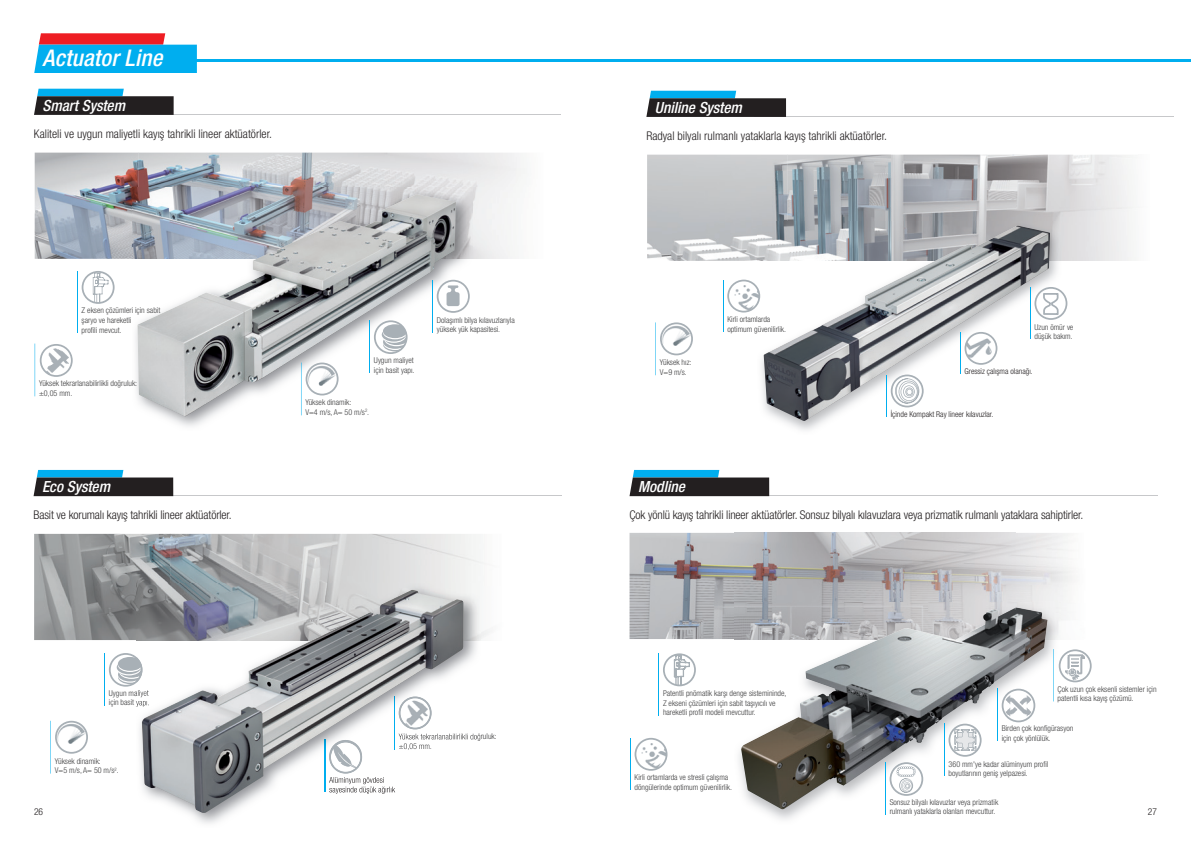
<style>
.page{position:relative;width:1191px;height:842px;background:#fff}
.page>*{position:absolute;margin:0;border:0;box-sizing:border-box;transform-origin:0 0}
.t1{font:italic 500 condensed 23px "Helvetica Neue LT Com";letter-spacing:.01em;color:#fff}
.t2{font:italic 500 condensed 15.4px "Helvetica Neue LT Com";letter-spacing:-.005em;color:#fff}
.t3{font:italic 500 condensed 15.4px "Helvetica Neue LT Std";color:#fff}
.t4{font:300 condensed 12px "Helvetica Neue LT Com";letter-spacing:-.01em;color:#231f20}
.t5{font:300 condensed 9.5px "Helvetica Neue LT Com";color:#231f20}
.t6{font:300 condensed 8px/9.6px "Helvetica Neue LT Com";color:#3e3e3f}
.t7{font:300 condensed 8px "Helvetica Neue LT Com";color:#231f20}
</style>
<div class="page">
<hr style="left:176px;top:59px;width:1015px;height:2px;background:#00aeef">
<svg style="left:34px;top:33px;width:163px;height:40px;background:#4996c5"></svg>
<hr style="left:753px;top:116px;width:420px;height:1px;background:#c7c8ca">
<svg style="left:646px;top:91px;width:140px;height:26px;background:#39535e"></svg>
<img style="left:647px;top:155px;width:140px;height:106px">
<img style="left:787px;top:155px;width:347px;height:70px">
<img style="left:757px;top:222px;width:304px;height:208px">
<img style="left:763px;top:226px;width:287px;height:195px">
<hr style="left:723px;top:280px;width:1px;height:52px;background:#00aeef">
<svg style="left:727px;top:280px;width:33px;height:33px"></svg>
<hr style="left:960px;top:332px;width:1px;height:42px;background:#00aeef">
<svg style="left:964px;top:332px;width:33px;height:33px"></svg>
<hr style="left:886px;top:375px;width:1px;height:41px;background:#00aeef">
<hr style="left:141px;top:495px;width:420px;height:1px;background:#c7c8ca">
<svg style="left:34px;top:470px;width:139px;height:26px;background:#38535f"></svg>
<hr style="left:104px;top:653px;width:1px;height:52px;background:#00aeef">
<hr style="left:50px;top:721px;width:1px;height:53px;background:#00aeef">
<svg style="left:55px;top:721px;width:33px;height:33px"></svg>
<hr style="left:655px;top:322px;width:1px;height:53px;background:#00aeef">
<svg style="left:660px;top:322px;width:33px;height:33px"></svg>
<hr style="left:1030px;top:287px;width:1px;height:52px;background:#00aeef">
<svg style="left:1034px;top:287px;width:33px;height:33px"></svg>
<svg style="left:890px;top:375px;width:33px;height:32px"></svg>
<img style="left:34px;top:534px;width:136px;height:106px">
<img style="left:170px;top:534px;width:316px;height:49px">
<img style="left:136px;top:583px;width:344px;height:241px">
<svg style="left:109px;top:653px;width:33px;height:54px"></svg>
<img style="left:136px;top:657px;width:6px;height:26px">
<img style="left:463px;top:733px;width:17px;height:8px">
<img style="left:142px;top:590px;width:321px;height:223px">
<svg style="left:687px;top:532px;width:329px;height:1px"></svg>
<img style="left:629px;top:533px;width:105px;height:106px">
<img style="left:734px;top:533px;width:339px;height:71px">
<hr style="left:736px;top:495px;width:421px;height:1px;background:#c7c8ca">
<svg style="left:629px;top:470px;width:140px;height:26px;background:#395460"></svg>
<img style="left:734px;top:603px;width:326px;height:217px">
<img style="left:741px;top:607px;width:306px;height:203px">
<hr style="left:997px;top:689px;width:1px;height:52px;background:#00aeef">
<svg style="left:1001px;top:689px;width:34px;height:33px"></svg>
<hr style="left:630px;top:738px;width:1px;height:52px;background:#00aeef">
<svg style="left:634px;top:738px;width:33px;height:33px"></svg>
<hr style="left:1053px;top:649px;width:1px;height:52px;background:#00aeef">
<svg style="left:1058px;top:649px;width:33px;height:33px"></svg>
<hr style="left:885px;top:762px;width:1px;height:52px;background:#00aeef">
<svg style="left:889px;top:762px;width:34px;height:34px"></svg>
<hr style="left:944px;top:724px;width:1px;height:52px;background:#00aeef">
<svg style="left:948px;top:724px;width:33px;height:33px"></svg>
<hr style="left:658px;top:653px;width:1px;height:62px;background:#00aeef">
<svg style="left:663px;top:653px;width:33px;height:33px"></svg>
<hr style="left:141px;top:114px;width:420px;height:1px;background:#c7c8ca">
<svg style="left:34px;top:89px;width:140px;height:26px;background:#39535e"></svg>
<img style="left:35px;top:153px;width:103px;height:106px">
<img style="left:138px;top:153px;width:387px;height:35px">
<div style="left:472px;top:188px;width:41px;height:71px;background:#f2f2f2"></div>
<img style="left:132px;top:188px;width:340px;height:238px">
<img style="left:137px;top:194px;width:319px;height:223px">
<hr style="left:77px;top:271px;width:1px;height:62px;background:#00aeef">
<svg style="left:82px;top:271px;width:33px;height:33px"></svg>
<hr style="left:35px;top:344px;width:1px;height:52px;background:#00aeef">
<hr style="left:369px;top:320px;width:1px;height:53px;background:#00aeef">
<svg style="left:374px;top:320px;width:33px;height:34px"></svg>
<hr style="left:432px;top:280px;width:1px;height:52px;background:#00aeef">
<svg style="left:437px;top:280px;width:33px;height:33px"></svg>
<hr style="left:301px;top:363px;width:1px;height:52px;background:#00aeef">
<svg style="left:306px;top:363px;width:32px;height:32px"></svg>
<svg style="left:40px;top:344px;width:33px;height:33px"></svg>
<h1 class="t1" style="left:42px;top:44px;width:121px">Actuator Line</h1>
<h2 class="t2" style="left:42px;top:96px;width:84px">Smart System</h2>
<h3 class="t4" style="left:34px;top:127px;width:239px">Kaliteli ve uygun maliyetli kayış tahrikli lineer aktüatörler.</h3>
<p class="t6" style="left:82px;top:306px;width:80px">Z eksen çözümleri için sabit şaryo ve hareketli<br>profili mevcut.</p>
<p class="t6" style="left:39px;top:379px;width:100px">Yüksek tekrarlanabilirlikli doğruluk: ±0,05 mm.</p>
<h2 class="t2" style="left:42px;top:477px;width:69px">Eco System</h2>
<h3 class="t4" style="left:34px;top:508px;width:200px">Basit ve korumalı kayış tahrikli lineer aktüatörler.</h3>
<p class="t6" style="left:374px;top:356px;width:42px">Uygun maliyet için basit yapı.</p>
<p class="t6" style="left:305px;top:398px;width:65px">Yüksek dinamik:<br>V=4 m/s, A= 50 m/s<sup>2</sup>.</p>
<p class="t6" style="left:437px;top:315px;width:79px">Dolaşımlı bilya kılavuzlarıyla yüksek yük kapasitesi.</p>
<p class="t6" style="left:109px;top:688px;width:42px">Uygun maliyet için basit yapı.</p>
<p class="t6" style="left:55px;top:756px;width:65px">Yüksek dinamik:<br>V=5 m/s, A= 50 m/s<sup>2</sup>.</p>
<h2 class="t2" style="left:655px;top:98px;width:88px">Uniline System</h2>
<h3 class="t4" style="left:646px;top:129px;width:242px">Radyal bilyalı rulmanlı yataklarla kayış tahrikli aktüatörler.</h3>
<p class="t6" style="left:727px;top:314px;width:60px">Kirli ortamlarda optimum güvenilirlik.</p>
<p class="t6" style="left:1034px;top:322px;width:40px">Uzun ömür ve düşük bakım.</p>
<p class="t6" style="left:660px;top:358px;width:33px">Yüksek hız:<br>V=9 m/s.</p>
<p class="t7" style="left:964px;top:367px;width:70px">Gressiz çalışma olanağı.</p>
<p class="t7" style="left:890px;top:410px;width:104px">İçinde Kompakt Ray lineer kılavuzlar.</p>
<h2 class="t3" style="left:638px;top:477px;width:48px">Modline</h2>
<h3 class="t4" style="left:629px;top:508px;width:455px">Çok yönlü kayış tahrikli lineer aktüatörler. Sonsuz bilyalı kılavuzlara veya prizmatik rulmanlı yataklara sahiptirler.</h3>
<p class="t6" style="left:663px;top:688px;width:125px">Patentli pnömatik karşı denge sistemininde,<br>Z ekseni çözümleri için sabit taşıyıcılı ve hareketli profil modeli mevcuttur.</p>
<p class="t6" style="left:634px;top:773px;width:99px">Kirli ortamlarda ve stresli çalışma döngülerinde optimum güvenilirlik.</p>
<p class="t6" style="left:1057px;top:684px;width:101px">Çok uzun çok eksenli sistemler için patentli kısa kayış çözümü.</p>
<p class="t6" style="left:1001px;top:724px;width:73px">Birden çok konfigürasyon için çok yönlülük.</p>
<p class="t6" style="left:948px;top:759px;width:101px">360 mm'ye kadar alüminyum profil boyutlarının geniş yelpazesi.</p>
<p class="t6" style="left:889px;top:797px;width:110px">Sonsuz bilyalı kılavuzlar veya prizmatik rulmanlı yataklarla olanları mevcuttur.</p>
<p class="t5" style="left:34px;top:806px;width:11px">26</p>
<p class="t5" style="left:1147px;top:806px;width:11px">27</p>
</div>
